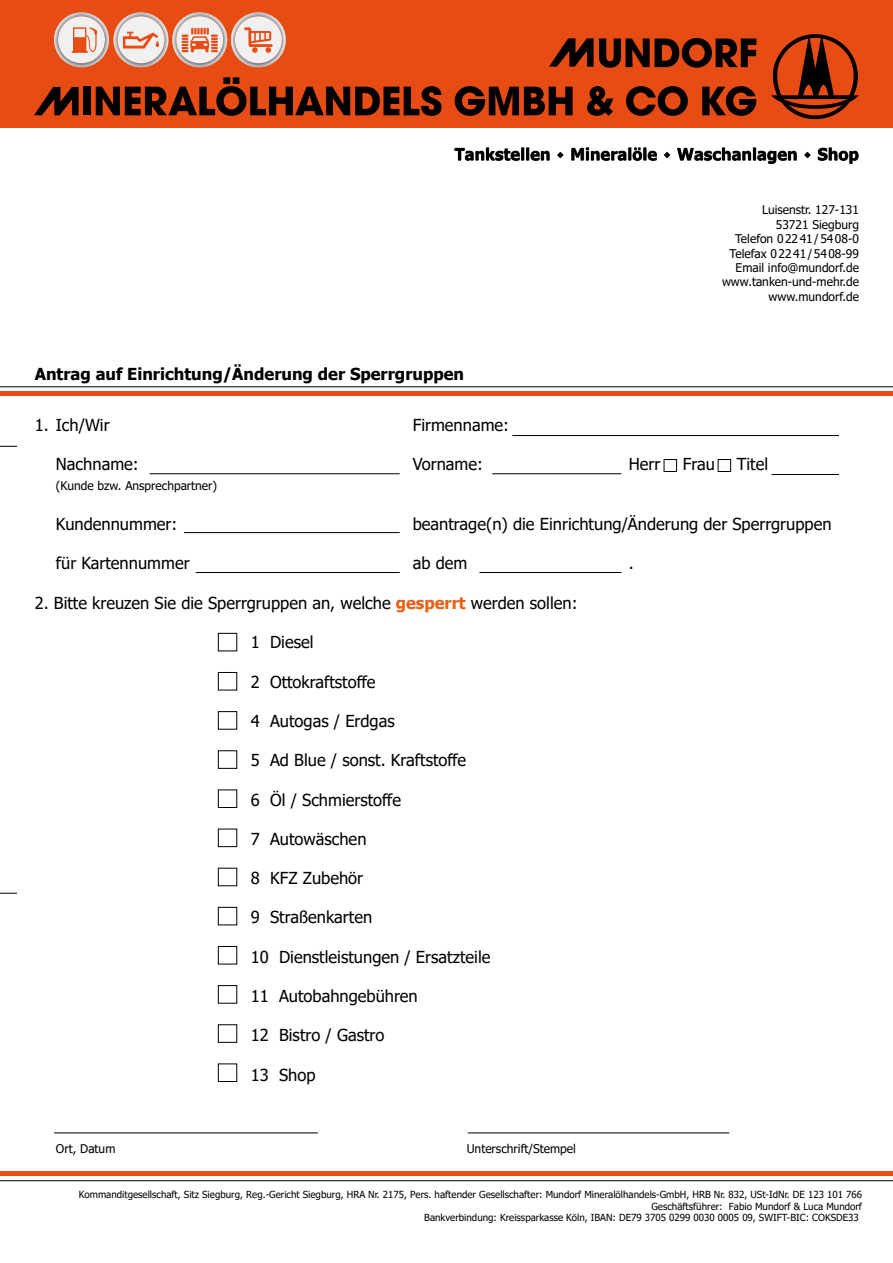
<style>
.page{position:relative;width:893px;height:1263px;background:#fff}
.page>*{position:absolute;margin:0;border:0;box-sizing:border-box;transform-origin:0 0}
.t1{font:16.5px "Tahoma";color:#000}
.t2{font:700 16.5px "Tahoma";color:#000}
.t3{font:12px/14.4px "Tahoma";color:#000;text-align:right}
.t4{font:9.75px "Tahoma";color:#000}
.s1{font-weight:700;color:#e96015}
</style>
<div class="page">
<hr style="left:0;top:1172px;width:893px;height:4px;background:#e74c14">
<hr style="left:0;top:1180px;width:893px;height:1px;background:#000">
<div style="left:0;top:391px;width:893px;height:5px;background:#e74c14"></div>
<hr style="left:0;top:386px;width:893px;height:1px;background:#000">
<svg style="left:0;top:446px;width:17px;height:1px"></svg>
<svg style="left:0;top:893px;width:17px;height:1px"></svg>
<div style="left:0;top:0;width:893px;height:128px;background:#e74c14"></div>
<svg style="left:771px;top:34px;width:88px;height:85px"></svg>
<div style="left:84px;top:87px;width:7px;height:28px;background:#000"></div>
<svg style="left:96px;top:77px;width:346px;height:39px"></svg>
<svg style="left:455px;top:86px;width:118px;height:30px"></svg>
<svg style="left:587px;top:86px;width:26px;height:30px"></svg>
<svg style="left:626px;top:86px;width:62px;height:30px"></svg>
<svg style="left:702px;top:86px;width:54px;height:30px"></svg>
<svg style="left:549px;top:38px;width:207px;height:30px"></svg>
<svg style="left:34px;top:87px;width:45px;height:28px"></svg>
<img style="left:231px;top:12px;width:55px;height:55px">
<div style="left:235px;top:16px;width:47px;height:47px;background:#f0f0f1;border-radius:50%"></div>
<svg style="left:244px;top:27px;width:29px;height:26px"></svg>
<img style="left:173px;top:12px;width:54px;height:55px">
<div style="left:176px;top:16px;width:47px;height:47px;background:#f0f0f1;border-radius:50%"></div>
<svg style="left:182px;top:28px;width:36px;height:25px"></svg>
<img style="left:113px;top:12px;width:56px;height:55px">
<div style="left:118px;top:16px;width:46px;height:47px;background:#f0f0f1;border-radius:50%"></div>
<svg style="left:123px;top:32px;width:37px;height:17px"></svg>
<img style="left:54px;top:12px;width:55px;height:55px">
<div style="left:58px;top:16px;width:47px;height:47px;background:#f0f0f1;border-radius:50%"></div>
<svg style="left:72px;top:27px;width:26px;height:26px"></svg>
<div style="left:218px;top:633px;width:19px;height:18px;border:1px solid #000"></div>
<div style="left:218px;top:672px;width:19px;height:18px;border:1px solid #000"></div>
<div style="left:218px;top:711px;width:19px;height:18px;border:1px solid #000"></div>
<div style="left:218px;top:750px;width:19px;height:19px;border:1px solid #000"></div>
<div style="left:218px;top:789px;width:19px;height:19px;border:1px solid #000"></div>
<div style="left:218px;top:829px;width:19px;height:18px;border:1px solid #000"></div>
<div style="left:218px;top:868px;width:19px;height:18px;border:1px solid #000"></div>
<div style="left:218px;top:907px;width:19px;height:18px;border:1px solid #000"></div>
<div style="left:218px;top:946px;width:19px;height:18px;border:1px solid #000"></div>
<div style="left:218px;top:985px;width:19px;height:18px;border:1px solid #000"></div>
<div style="left:218px;top:1024px;width:19px;height:19px;border:1px solid #000"></div>
<div style="left:218px;top:1063px;width:19px;height:19px;border:1px solid #000"></div>
<div style="left:664px;top:459px;width:13px;height:13px;border:1px solid #000"></div>
<div style="left:718px;top:459px;width:13px;height:13px;border:1px solid #000"></div>
<hr style="left:512px;top:435px;width:327px;height:1px;background:#000">
<hr style="left:771px;top:474px;width:68px;height:1px;background:#000">
<hr style="left:150px;top:473px;width:250px;height:1px;background:#000">
<hr style="left:492px;top:473px;width:129px;height:1px;background:#000">
<hr style="left:184px;top:532px;width:216px;height:1px;background:#000">
<hr style="left:196px;top:572px;width:204px;height:1px;background:#000">
<hr style="left:479px;top:572px;width:142px;height:1px;background:#000">
<hr style="left:54px;top:1132px;width:264px;height:1px;background:#000">
<hr style="left:468px;top:1132px;width:261px;height:1px;background:#000">
<svg style="left:454px;top:148px;width:404px;height:16px"></svg>
<p class="t2" style="left:455px;top:143px;width:406px">Tankstellen ٠ Mineralöle ٠ Waschanlagen ٠ Shop</p>
<p class="t2" style="left:35px;top:362px;width:431px">Antrag auf Einrichtung/Änderung der Sperrgruppen</p>
<p class="t3" style="left:722px;top:204px;width:138px">Luisenstr. 127-131<br>53721 Siegburg<br>Telefon 02241/5408-0<br>Telefax 02241/5408-99<br>Email info@mundorf.de www.tanken-und-mehr.de www.mundorf.de</p>
<p class="t1" style="left:35px;top:414px;width:76px">1. Ich/Wir</p>
<p class="t1" style="left:413px;top:414px;width:98px">Firmenname:</p>
<p class="t1" style="left:56px;top:453px;width:84px">Nachname:</p>
<p class="t1" style="left:413px;top:453px;width:72px">Vorname:</p>
<p class="t1" style="left:629px;top:453px;width:33px">Herr</p>
<p class="t1" style="left:683px;top:453px;width:34px">Frau</p>
<p class="t1" style="left:737px;top:453px;width:33px">Titel</p>
<p class="t3" style="left:56px;top:479px;width:163px">(Kunde bzw. Ansprechpartner)</p>
<p class="t1" style="left:56px;top:513px;width:123px">Kundennummer:</p>
<p class="t1" style="left:413px;top:513px;width:420px">beantrage(n) die Einrichtung/Änderung der Sperrgruppen</p>
<p class="t1" style="left:56px;top:552px;width:135px">für Kartennummer</p>
<p class="t1" style="left:413px;top:552px;width:56px">ab dem</p>
<p class="t1" style="left:629px;top:552px;width:6px">.</p>
<p class="t1" style="left:35px;top:592px;width:544px">2. Bitte kreuzen Sie die Sperrgruppen an, welche <span class="s1">gesperrt</span> werden sollen:</p>
<p class="t1" style="left:251px;top:631px;width:64px">1 Diesel</p>
<p class="t1" style="left:251px;top:670px;width:126px">2 Ottokraftstoffe</p>
<p class="t1" style="left:251px;top:710px;width:145px">4 Autogas / Erdgas</p>
<p class="t1" style="left:251px;top:749px;width:217px">5 Ad Blue / sonst. Kraftstoffe</p>
<p class="t1" style="left:251px;top:788px;width:152px">6 Öl / Schmierstoffe</p>
<p class="t1" style="left:251px;top:828px;width:117px">7 Autowäschen</p>
<p class="t1" style="left:251px;top:867px;width:114px">8 KFZ Zubehör</p>
<p class="t1" style="left:251px;top:906px;width:123px">9 Straßenkarten</p>
<p class="t1" style="left:251px;top:946px;width:241px">10 Dienstleistungen / Ersatzteile</p>
<p class="t1" style="left:251px;top:985px;width:169px">11 Autobahngebühren</p>
<p class="t1" style="left:251px;top:1024px;width:135px">12 Bistro / Gastro</p>
<p class="t1" style="left:251px;top:1064px;width:66px">13 Shop</p>
<p class="t3" style="left:56px;top:1142px;width:61px">Ort, Datum</p>
<p class="t3" style="left:467px;top:1142px;width:111px">Unterschrift/Stempel</p>
<p class="t4" style="left:79px;top:1188px;width:785px">Kommanditgesellschaft, Sitz Siegburg, Reg.-Gericht Siegburg, HRA Nr. 2175, Pers. haftender Gesellschafter: Mundorf Mineralölhandels-GmbH, HRB Nr. 832, USt-IdNr. DE 123 101 766</p>
<p class="t4" style="left:651px;top:1199px;width:212px">Geschäftsführer: Fabio Mundorf &amp; Luca Mundorf</p>
<p class="t4" style="left:424px;top:1211px;width:436px">Bankverbindung: Kreissparkasse Köln, IBAN: DE79 3705 0299 0030 0005 09, SWIFT-BIC: COKSDE33</p>
</div>
